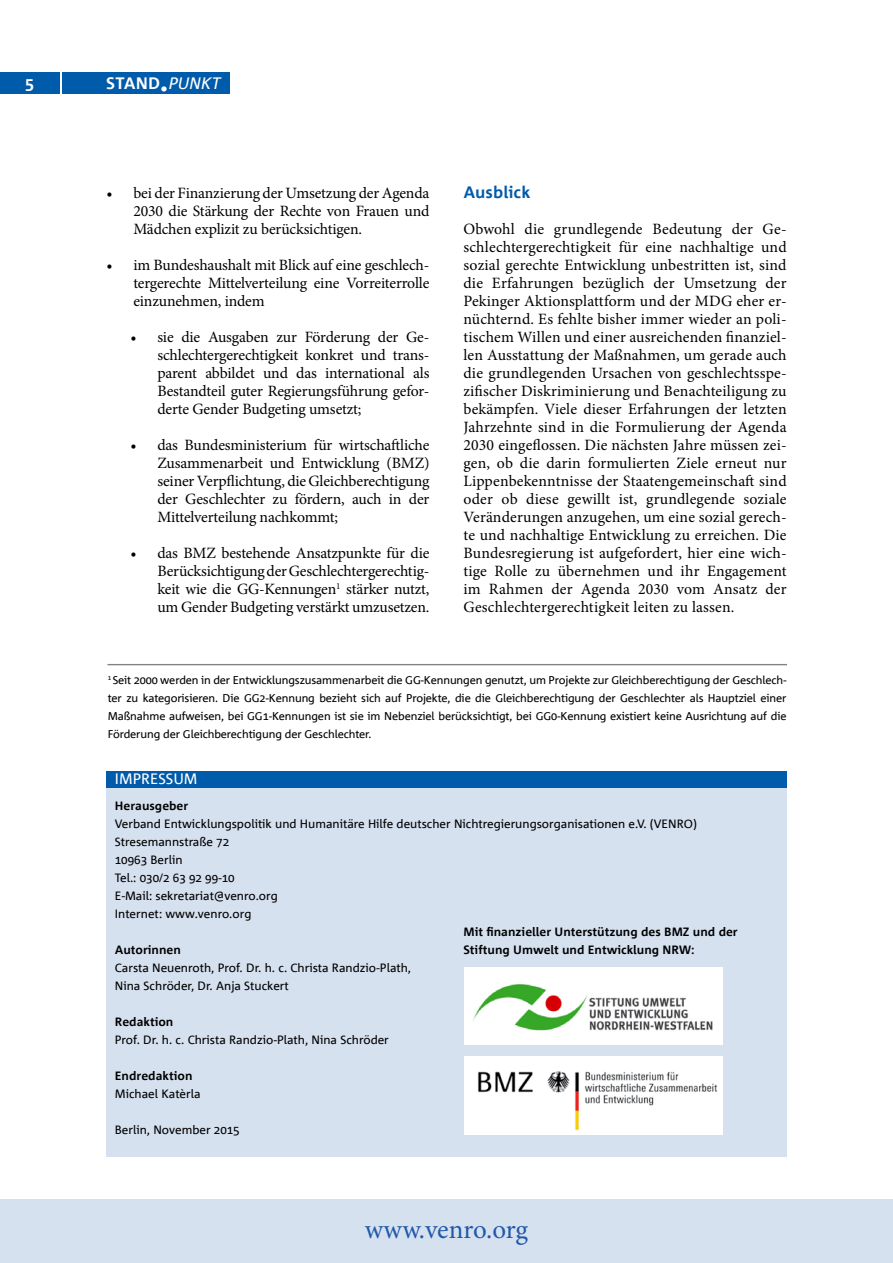
<style>
.page{position:relative;width:893px;height:1263px;background:#fff}
.page>*{position:absolute;margin:0;border:0;box-sizing:border-box;transform-origin:0 0}
.t1{font:27px "Minion Pro";letter-spacing:-.005em;color:#2158a8}
.t2{font:700 16.5px "Corpid Office";letter-spacing:.005em;color:#fff}
.t3{font:700 16.5px "Corpid Office";color:#005baa}
.t4{font:15.75px/18px "Minion Pro";letter-spacing:-.01em;color:#000;text-align:justify}
.t5{font:15px "Corpid Office";color:#fff}
.t6{font:12px/18px "Corpid Office";color:#000}
.t7{font:700 12px/18px "Corpid Office";color:#000}
.t8{font:11.25px/18px "Corpid Office";letter-spacing:-.01em;color:#000;text-align:justify}
.s1{font-size:33px}
.s2{font-weight:400;font-style:italic}
</style>
<div class="page">
<div style="left:62px;top:72px;width:168px;height:22px;background:#005baa"></div>
<div style="left:0;top:72px;width:59px;height:22px;background:#005baa"></div>
<div style="left:0;top:1199px;width:893px;height:64px;background:#d6e1f0"></div>
<div style="left:106px;top:780px;width:681px;height:376px;background:#d6e1f0"></div>
<div style="left:106px;top:771px;width:681px;height:16px;background:#005baa"></div>
<div style="left:108px;top:664px;width:679px;height:1px;border:1px solid #808181"></div>
<img style="left:464px;top:1057px;width:258px;height:77px">
<div style="left:464px;top:967px;width:258px;height:77px;background:#fff"></div>
<img style="left:473px;top:984px;width:240px;height:47px">
<p class="t2" style="left:25px;top:75px;width:10px">5</p>
<p class="t2" style="left:106px;top:75px;width:116px">STAND<span class="s1">.</span><span class="s2">PUNKT</span></p>
<p class="t4" style="left:133px;top:184px;width:298px;text-indent:-27px">• bei der Finanzierung der Umsetzung der Agenda 2030 die Stärkung der Rechte von Frauen und Mädchen explizit zu berücksichtigen.</p>
<p class="t4" style="left:133px;top:256px;width:298px;text-indent:-27px">• im Bundeshaushalt mit Blick auf eine geschlech&shy;tergerechte Mittelverteilung eine Vorreiterrolle einzunehmen, indem</p>
<p class="t4" style="left:157px;top:328px;width:274px;text-indent:-27px">• sie die Ausgaben zur Förderung der Ge&shy;schlechtergerechtigkeit konkret und trans&shy;parent abbildet und das international als Bestandteil guter Regierungsführung gefor&shy;derte Gender Budgeting umsetzt;</p>
<p class="t4" style="left:157px;top:436px;width:274px;text-indent:-27px">• das Bundesministerium für wirtschaftliche Zusammenarbeit und Entwicklung (BMZ) seiner Verpflichtung, die Gleichberechtigung der Geschlechter zu fördern, auch in der Mittelverteilung nachkommt;</p>
<p class="t4" style="left:157px;top:544px;width:274px;text-indent:-27px">• das BMZ bestehende Ansatzpunkte für die Berücksichtigung der Geschlechtergerechtig&shy;keit wie die GG-Kennungen<sup>1</sup> stärker nutzt, um Gender Budgeting verstärkt umzusetzen.</p>
<p class="t3" style="left:463px;top:183px;width:68px">Ausblick</p>
<p class="t4" style="left:463px;top:220px;width:325px">Obwohl die grundlegende Bedeutung der Ge&shy;schlechtergerechtigkeit für eine nachhaltige und sozial gerechte Entwicklung unbestritten ist, sind die Erfahrungen bezüglich der Umsetzung der Pekinger Aktionsplattform und der MDG eher er&shy;nüchternd. Es fehlte bisher immer wieder an poli&shy;tischem Willen und einer ausreichenden finanziel&shy;len Ausstattung der Maßnahmen, um gerade auch die grundlegenden Ursachen von geschlechtsspe&shy;zifischer Diskriminierung und Benachteiligung zu bekämpfen. Viele dieser Erfahrungen der letzten Jahrzehnte sind in die Formulierung der Agenda 2030 eingeflossen. Die nächsten Jahre müssen zei&shy;gen, ob die darin formulierten Ziele erneut nur Lippenbekenntnisse der Staatengemeinschaft sind oder ob diese gewillt ist, grundlegende soziale Veränderungen anzugehen, um eine sozial gerech&shy;te und nachhaltige Entwicklung zu erreichen. Die Bundesregierung ist aufgefordert, hier eine wich&shy;tige Rolle zu übernehmen und ihr Engagement im Rahmen der Agenda 2030 vom Ansatz der Geschlechtergerechtigkeit leiten zu lassen.</p>
<p class="t8" style="left:108px;top:671px;width:680px"><sup>1</sup> Seit 2000 werden in der Entwicklungszusammenarbeit die GG-Kennungen genutzt, um Projekte zur Gleichberechtigung der Geschlech&shy;ter zu kategorisieren. Die GG2-Kennung bezieht sich auf Projekte, die die Gleichberechtigung der Geschlechter als Hauptziel einer Maßnahme aufweisen, bei GG1-Kennungen ist sie im Nebenziel berücksichtigt, bei GG0-Kennung existiert keine Ausrichtung auf die Förderung der Gleichberechtigung der Geschlechter.</p>
<p class="t5" style="left:115px;top:771px;width:84px">IMPRESSUM</p>
<p class="t7" style="left:115px;top:797px;width:75px">Herausgeber</p>
<p class="t6" style="left:115px;top:815px;width:584px">Verband Entwicklungspolitik und Humanitäre Hilfe deutscher Nichtregierungsorganisationen e.V. (VENRO)<br>Stresemannstraße 72<br>10963 Berlin<br>Tel.: 030/2 63 92 99-10<br>E-Mail: sekretariat@venro.org<br>Internet: www.venro.org</p>
<p class="t7" style="left:115px;top:941px;width:68px">Autorinnen</p>
<p class="t6" style="left:115px;top:959px;width:298px">Carsta Neuenroth, Prof. Dr. h. c. Christa Randzio-Plath,<br>Nina Schröder, Dr. Anja Stuckert</p>
<p class="t7" style="left:115px;top:1013px;width:60px">Redaktion</p>
<p class="t6" style="left:115px;top:1031px;width:276px">Prof. Dr. h. c. Christa Randzio-Plath, Nina Schröder</p>
<p class="t7" style="left:115px;top:1067px;width:79px">Endredaktion</p>
<p class="t6" style="left:115px;top:1085px;width:87px">Michael Katèrla</p>
<p class="t6" style="left:115px;top:1121px;width:126px">Berlin, November 2015</p>
<p class="t7" style="left:463px;top:923px;width:276px">Mit finanzieller Unterstützung des BMZ und der<br>Stiftung Umwelt und Entwicklung NRW:</p>
<h1 class="t1" style="left:365px;top:1211px;width:165px">www.venro.org</h1>
</div>
